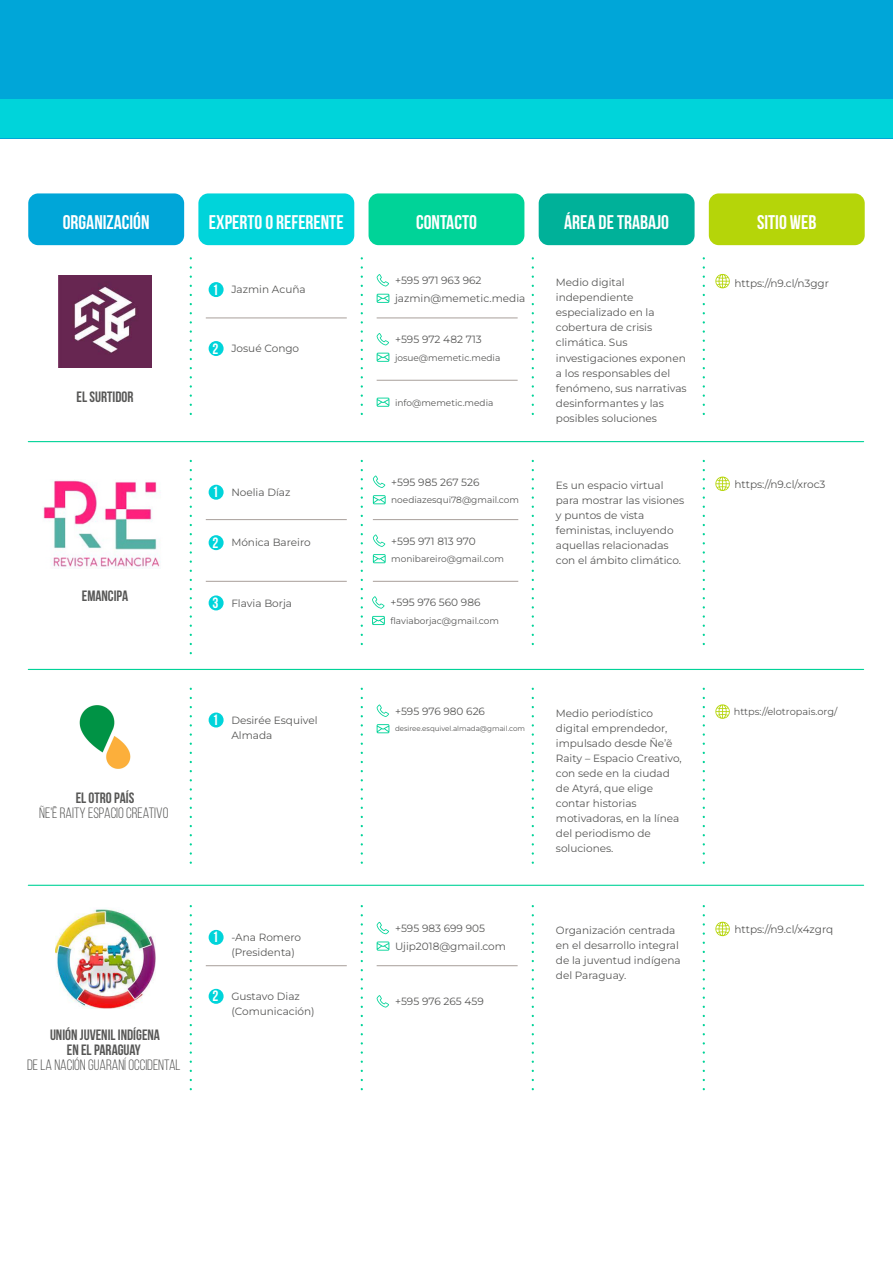
<style>
.page{position:relative;width:893px;height:1263px;background:#fff}
.page>*{position:absolute;margin:0;border:0;box-sizing:border-box;transform-origin:0 0}
.t1{font:700 19.8px "Bebas Neue";color:#fff}
.t2{font:700 15px/15px "Bebas Neue";color:#575756;text-align:center}
.t3{font:15px "Bebas Neue";color:#575756}
.t4{font:100 10.5px/15px "Montserrat";color:#575756}
.t5{font:100 9.75px "Montserrat";color:#575756}
.t6{font:100 9px "Montserrat";color:#575756}
.t7{font:100 7.05px "Montserrat";color:#575756}
.s1{font-family:"Bebas Neue";font-weight:700;font-size:15px;color:#fff}
</style>
<div class="page">
<div style="left:28px;top:193px;width:156px;height:52px;background:#00a6d8;border-radius:10px"></div>
<div style="left:198px;top:193px;width:156px;height:52px;background:#00d4da;border-radius:10px"></div>
<div style="left:369px;top:193px;width:155px;height:52px;background:#00d398;border-radius:10px"></div>
<div style="left:539px;top:193px;width:156px;height:52px;background:#00b199;border-radius:10px"></div>
<div style="left:709px;top:193px;width:156px;height:52px;background:#b5d509;border-radius:10px"></div>
<svg style="left:190px;top:258px;width:2px;height:157px"></svg>
<svg style="left:361px;top:258px;width:2px;height:157px"></svg>
<svg style="left:532px;top:258px;width:2px;height:157px"></svg>
<svg style="left:703px;top:258px;width:2px;height:157px"></svg>
<div style="left:209px;top:282px;width:15px;height:15px;background:#00d4da;border-radius:50%"></div>
<svg style="left:377px;top:274px;width:12px;height:12px"></svg>
<svg style="left:377px;top:294px;width:12px;height:9px"></svg>
<hr style="left:377px;top:318px;width:141px;height:1px;background:#a89f9a">
<hr style="left:377px;top:380px;width:141px;height:1px;background:#a89f9a">
<hr style="left:206px;top:318px;width:141px;height:1px;background:#a89f9a">
<div style="left:209px;top:341px;width:15px;height:15px;background:#00d4da;border-radius:50%"></div>
<svg style="left:377px;top:333px;width:12px;height:12px"></svg>
<svg style="left:377px;top:353px;width:12px;height:9px"></svg>
<svg style="left:377px;top:398px;width:12px;height:9px"></svg>
<svg style="left:373px;top:475px;width:12px;height:13px"></svg>
<svg style="left:373px;top:495px;width:13px;height:9px"></svg>
<svg style="left:373px;top:534px;width:12px;height:13px"></svg>
<svg style="left:373px;top:554px;width:13px;height:9px"></svg>
<svg style="left:372px;top:596px;width:12px;height:13px"></svg>
<svg style="left:372px;top:616px;width:13px;height:9px"></svg>
<svg style="left:715px;top:274px;width:15px;height:15px"></svg>
<div style="left:0;top:0;width:893px;height:138px;background:#00a6d8"></div>
<div style="left:0;top:100px;width:893px;height:38px;background:#00d4da"></div>
<img style="left:58px;top:275px;width:93px;height:93px">
<hr style="left:28px;top:441px;width:836px;height:1px;background:#00d398">
<svg style="left:190px;top:461px;width:2px;height:194px"></svg>
<svg style="left:361px;top:461px;width:2px;height:185px"></svg>
<svg style="left:532px;top:461px;width:2px;height:185px"></svg>
<svg style="left:703px;top:461px;width:2px;height:185px"></svg>
<div style="left:209px;top:485px;width:15px;height:15px;background:#00d4da;border-radius:50%"></div>
<hr style="left:206px;top:519px;width:141px;height:1px;background:#a89f9a">
<hr style="left:373px;top:519px;width:145px;height:1px;background:#a89f9a">
<hr style="left:373px;top:581px;width:145px;height:1px;background:#a89f9a">
<div style="left:209px;top:535px;width:15px;height:15px;background:#00d4da;border-radius:50%"></div>
<hr style="left:206px;top:581px;width:141px;height:1px;background:#a89f9a">
<div style="left:209px;top:595px;width:15px;height:15px;background:#00d4da;border-radius:50%"></div>
<svg style="left:715px;top:477px;width:15px;height:14px"></svg>
<img style="left:43px;top:480px;width:118px;height:89px">
<hr style="left:28px;top:669px;width:836px;height:1px;background:#00d398">
<svg style="left:190px;top:689px;width:2px;height:175px"></svg>
<svg style="left:361px;top:689px;width:2px;height:175px"></svg>
<svg style="left:532px;top:689px;width:2px;height:175px"></svg>
<svg style="left:703px;top:689px;width:2px;height:175px"></svg>
<div style="left:209px;top:712px;width:15px;height:15px;background:#00d4da;border-radius:50%"></div>
<svg style="left:377px;top:704px;width:12px;height:13px"></svg>
<svg style="left:377px;top:724px;width:12px;height:9px"></svg>
<svg style="left:715px;top:704px;width:15px;height:15px"></svg>
<img style="left:79px;top:705px;width:52px;height:64px">
<hr style="left:28px;top:885px;width:836px;height:1px;background:#00d398">
<svg style="left:190px;top:906px;width:2px;height:183px"></svg>
<svg style="left:361px;top:906px;width:2px;height:183px"></svg>
<svg style="left:532px;top:906px;width:2px;height:183px"></svg>
<svg style="left:703px;top:906px;width:2px;height:183px"></svg>
<div style="left:209px;top:930px;width:15px;height:15px;background:#00d4da;border-radius:50%"></div>
<svg style="left:377px;top:922px;width:12px;height:12px"></svg>
<svg style="left:377px;top:941px;width:12px;height:10px"></svg>
<hr style="left:377px;top:965px;width:141px;height:1px;background:#a89f9a">
<hr style="left:206px;top:965px;width:141px;height:1px;background:#a89f9a">
<div style="left:209px;top:989px;width:15px;height:15px;background:#00d4da;border-radius:50%"></div>
<svg style="left:377px;top:995px;width:12px;height:12px"></svg>
<svg style="left:715px;top:922px;width:15px;height:14px"></svg>
<img style="left:55px;top:909px;width:101px;height:99px">
<h1 class="t1" style="left:63px;top:211px;width:88px">ORGANIZACIÓN</h1>
<h1 class="t1" style="left:416px;top:211px;width:62px">CONTACTO</h1>
<h1 class="t1" style="left:564px;top:211px;width:106px">ÁREA DE TRABAJO</h1>
<h1 class="t1" style="left:757px;top:211px;width:61px">SITIO WEB</h1>
<h1 class="t1" style="left:209px;top:211px;width:136px">EXPERTO O REFERENTE</h1>
<h2 class="t2" style="left:77px;top:389px;width:58px">EL SURTIDOR</h2>
<h2 class="t2" style="left:82px;top:588px;width:48px">EMANCIPA</h2>
<h2 class="t2" style="left:76px;top:790px;width:60px">EL OTRO PAÍS</h2>
<h2 class="t3" style="left:39px;top:805px;width:131px">ÑE'Ē RAITY ESPACIO CREATIVO</h2>
<h2 class="t2" style="left:50px;top:1027px;width:112px">UNIÓN JUVENIL INDÍGENA<br>EN EL PARAGUAY</h2>
<h2 class="t3" style="left:27px;top:1056px;width:155px">DE LA NACIÓN GUARANÍ OCCIDENTAL</h2>
<p class="t4" style="left:213px;top:282px;width:95px"><span class="s1">1</span> Jazmin Acuña</p>
<p class="t4" style="left:395px;top:271px;width:132px;line-height:17.7px">+595 971 963 962 jazmin@memetic.media</p>
<p class="t4" style="left:213px;top:341px;width:88px"><span class="s1">2</span> Josué Congo</p>
<p class="t4" style="left:395px;top:332px;width:88px">+595 972 482 713</p>
<p class="t6" style="left:395px;top:352px;width:107px">josue@memetic.media</p>
<p class="t6" style="left:395px;top:397px;width:100px">info@memetic.media</p>
<p class="t4" style="left:213px;top:484px;width:79px"><span class="s1">1</span> Noelia Díaz</p>
<p class="t4" style="left:213px;top:535px;width:100px"><span class="s1">2</span> Mónica Bareiro</p>
<p class="t4" style="left:213px;top:595px;width:81px"><span class="s1">3</span> Flavia Borja</p>
<p class="t4" style="left:391px;top:474px;width:90px">+595 985 267 526</p>
<p class="t6" style="left:391px;top:494px;width:129px">noediazesqui78@gmail.com</p>
<p class="t4" style="left:391px;top:533px;width:86px">+595 971 813 970</p>
<p class="t6" style="left:391px;top:553px;width:114px">monibareiro@gmail.com</p>
<p class="t4" style="left:390px;top:595px;width:92px">+595 976 560 986</p>
<p class="t6" style="left:390px;top:615px;width:110px">flaviaborjac@gmail.com</p>
<p class="t4" style="left:556px;top:275px;width:132px">Medio digital independiente especializado en la cobertura de crisis climática. Sus investigaciones exponen a los responsables del fenómeno, sus narrativas desinformantes y las posibles soluciones</p>
<p class="t4" style="left:556px;top:477px;width:130px">Es un espacio virtual para mostrar las visiones y puntos de vista feministas, incluyendo aquellas relacionadas con el ámbito climático.</p>
<p class="t4" style="left:734px;top:275px;width:96px">https://n9.cl/n3ggr</p>
<p class="t4" style="left:734px;top:476px;width:92px">https://n9.cl/xroc3</p>
<p class="t4" style="left:231px;top:712px;width:88px;text-indent:-19px"><span class="s1">1</span> Desirée Esquivel<br>Almada</p>
<p class="t4" style="left:395px;top:703px;width:92px">+595 976 980 626</p>
<p class="t5" style="left:734px;top:705px;width:105px">https://elotropais.org/</p>
<p class="t7" style="left:395px;top:724px;width:132px">desiree.esquivel.almada@gmail.com</p>
<p class="t4" style="left:556px;top:705px;width:127px">Medio periodístico digital emprendedor, impulsado desde Ñe’ẽ<br>Raity – Espacio Creativo, con sede en la ciudad de Atyrá, que elige contar historias motivadoras, en la línea del periodismo de soluciones.</p>
<p class="t4" style="left:231px;top:929px;width:71px;text-indent:-19px"><span class="s1">1</span> -Ana Romero (Presidenta)</p>
<p class="t4" style="left:395px;top:919px;width:112px;line-height:17.7px">+595 983 699 905<br>Ujip2018@gmail.com</p>
<p class="t4" style="left:231px;top:988px;width:85px;text-indent:-19px"><span class="s1">2</span> Gustavo Diaz (Comunicación)</p>
<p class="t4" style="left:395px;top:994px;width:90px">+595 976 265 459</p>
<p class="t4" style="left:556px;top:922px;width:126px">Organización centrada en el desarrollo integral de la juventud indígena del Paraguay.</p>
<p class="t4" style="left:734px;top:921px;width:100px">https://n9.cl/x4zgrq</p>
</div>
